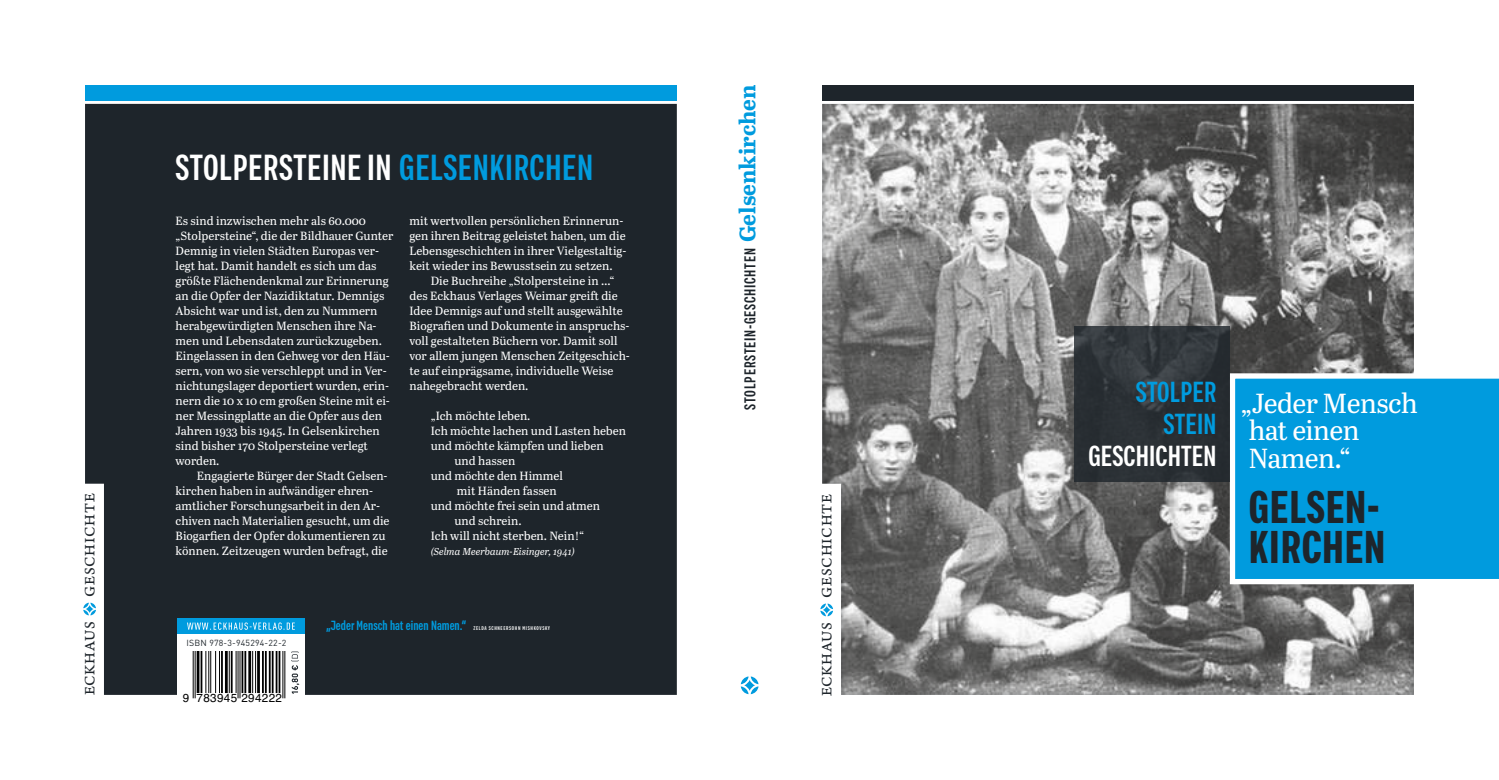
<style>
.page{position:relative;width:1499px;height:780px;background:#fff}
.page>*{position:absolute;margin:0;border:0;box-sizing:border-box;transform-origin:0 0}
.t1{font:900 47.5px/40px "Vito Compressed";letter-spacing:.015em;color:#1e252b}
.t2{font:700 37.5px "Vito Compressed";letter-spacing:.015em;color:#fff}
.t3{font:700 30px/31.9px "Vito Compressed";letter-spacing:.005em;color:#009bde;text-align:right}
.t4{font:700 30px "Vito Compressed";letter-spacing:.005em;color:#fff}
.t5{font:27.5px/27.5px "Abril Text";letter-spacing:-.02em;color:#fff}
.t6{font:700 16.25px "Vito Compressed";letter-spacing:.045em;color:#1e252b}
.t7{font:15px "Arno Pro Caption";letter-spacing:.05em;color:#1e252b}
.t8{font:700 13.75px "Vito Compressed";letter-spacing:.005em;color:#009bde}
.t9{font:11.88px/15px "Abril Text";color:#fff}
.t10{font:11.75px "Helvetica";letter-spacing:.025em;color:#000}
.t11{font:italic 10px "Abril Text";color:#fff}
.t12{font:8.75px "DIN";letter-spacing:.02em;color:#1e252b}
.t13{font:700 5.62px "Vito Compressed";letter-spacing:.115em;color:#fff}
.s1{color:#009bde}
.s2{font-family:"Abril Text";font-size:22.5px;color:#009bde}
</style>
<div class="page">
<div style="left:85px;top:104px;width:592px;height:590px;background:#1e252b"></div>
<div style="left:820px;top:103px;width:595px;height:592px;background:#1e252b;opacity:.45"></div>
<div style="left:822px;top:85px;width:592px;height:15px;background:#1e252b"></div>
<div style="left:85px;top:85px;width:592px;height:15px;background:#009bde"></div>
<svg style="left:1230px;top:373px;width:269px;height:211px;background:#11a1e0"></svg>
<svg style="left:741px;top:676px;width:17px;height:18px"></svg>
<svg style="left:820px;top:603px;width:13px;height:13px"></svg>
<svg style="left:83px;top:602px;width:13px;height:13px"></svg>
<svg style="left:1074px;top:326px;width:156px;height:156px;background:#2d3237"></svg>
<div style="left:177px;top:633px;width:128px;height:101px;background:#fff"></div>
<div style="left:177px;top:617px;width:128px;height:16px;background:#009bde"></div>
<hr style="left:193px;top:651px;width:1px;height:47px;background:#000">
<hr style="left:195px;top:651px;width:1px;height:47px;background:#000">
<hr style="left:197px;top:651px;width:2px;height:42px;background:#000">
<hr style="left:201px;top:651px;width:1px;height:42px;background:#000">
<hr style="left:205px;top:651px;width:1px;height:42px;background:#000">
<hr style="left:208px;top:651px;width:1px;height:42px;background:#000">
<hr style="left:210px;top:651px;width:1px;height:42px;background:#000">
<hr style="left:215px;top:651px;width:1px;height:42px;background:#000">
<hr style="left:219px;top:651px;width:1px;height:42px;background:#000">
<hr style="left:221px;top:651px;width:2px;height:42px;background:#000">
<hr style="left:225px;top:651px;width:3px;height:42px;background:#000">
<hr style="left:229px;top:651px;width:1px;height:42px;background:#000">
<hr style="left:231px;top:651px;width:2px;height:42px;background:#000">
<hr style="left:236px;top:651px;width:1px;height:42px;background:#000">
<hr style="left:238px;top:651px;width:1px;height:47px;background:#000">
<hr style="left:240px;top:651px;width:1px;height:47px;background:#000">
<hr style="left:242px;top:651px;width:1px;height:42px;background:#000">
<hr style="left:244px;top:651px;width:2px;height:42px;background:#000">
<hr style="left:248px;top:651px;width:3px;height:42px;background:#000">
<hr style="left:252px;top:651px;width:1px;height:42px;background:#000">
<hr style="left:255px;top:651px;width:1px;height:42px;background:#000">
<hr style="left:257px;top:651px;width:3px;height:42px;background:#000">
<hr style="left:262px;top:651px;width:2px;height:42px;background:#000">
<hr style="left:265px;top:651px;width:2px;height:42px;background:#000">
<hr style="left:269px;top:651px;width:2px;height:42px;background:#000">
<hr style="left:272px;top:651px;width:2px;height:42px;background:#000">
<hr style="left:276px;top:651px;width:1px;height:42px;background:#000">
<hr style="left:279px;top:651px;width:1px;height:42px;background:#000">
<hr style="left:282px;top:651px;width:1px;height:47px;background:#000">
<hr style="left:284px;top:651px;width:1px;height:47px;background:#000">
<svg style="left:187px;top:622px;width:108px;height:7px"></svg>
<svg style="left:291px;top:651px;width:8px;height:42px"></svg>
<p class="t7" style="left:81px;top:596px;width:105px;rotate:-90deg">GESCHICHTE</p>
<p class="t7" style="left:81px;top:695px;width:75px;rotate:-90deg">ECKHAUS</p>
<h2 class="t2" style="left:176px;top:147px;width:419px">STOLPERSTEINE IN <span class="s1">GELSENKIRCHEN</span></h2>
<p class="t9" style="left:176px;top:213px;width:219px">Es sind inzwischen mehr als 60.000 „Stolpersteine“, die der Bildhauer Gunter Demnig in vielen Städten Europas ver&shy;legt hat. Damit handelt es sich um das größte Flächendenkmal zur Erinnerung an die Opfer der Nazidiktatur. Demnigs Absicht war und ist, den zu Nummern herabgewürdigten Menschen ihre Na&shy;men und Lebensdaten zurückzugeben.<br>Eingelassen in den Gehweg vor den Häu&shy;sern, von wo sie verschleppt und in Ver&shy;nichtungslager deportiert wurden, erin&shy;nern die 10 x 10 cm großen Steine mit ei&shy;ner Messingplatte an die Opfer aus den Jahren 1933 bis 1945. In Gelsenkirchen sind bisher 170 Stolpersteine verlegt worden.</p>
<p class="t9" style="left:176px;top:468px;width:215px;text-indent:21px">Engagierte Bürger der Stadt Gelsen&shy;kirchen haben in aufwändiger ehren&shy;amtlicher Forschungsarbeit in den Ar&shy;chiven nach Materialien gesucht, um die Biogarfien der Opfer dokumentieren zu können. Zeitzeugen wurden befragt, die</p>
<p class="t9" style="left:409px;top:213px;width:219px">mit wertvollen persönlichen Erinnerun&shy;gen ihren Beitrag geleistet haben, um die Lebensgeschichten in ihrer Vielgestaltig&shy;keit wieder ins Bewusstsein zu setzen.</p>
<p class="t9" style="left:409px;top:273px;width:222px;text-indent:21px">Die Buchreihe „Stolpersteine in …“ des Eckhaus Verlages Weimar greift die Idee Demnigs auf und stellt ausgewählte Biografien und Dokumente in anspruchs&shy;voll gestalteten Büchern vor. Damit soll vor allem jungen Menschen Zeitgeschich&shy;te auf einprägsame, individuelle Weise nahegebracht werden.</p>
<p class="t9" style="left:431px;top:408px;width:101px">„Ich möchte leben.</p>
<p class="t9" style="left:431px;top:423px;width:197px">Ich möchte lachen und Lasten heben</p>
<p class="t9" style="left:431px;top:438px;width:174px">und möchte kämpfen und lieben</p>
<p class="t9" style="left:454px;top:453px;width:62px">und hassen</p>
<p class="t9" style="left:431px;top:468px;width:134px">und möchte den Himmel</p>
<p class="t9" style="left:457px;top:483px;width:102px">mit Händen fassen</p>
<p class="t9" style="left:431px;top:498px;width:171px">und möchte frei sein und atmen</p>
<p class="t9" style="left:454px;top:513px;width:69px">und schrein.</p>
<p class="t9" style="left:431px;top:528px;width:155px">Ich will nicht sterben. Nein!“</p>
<p class="t11" style="left:431px;top:544px;width:146px">(Selma Meerbaum-Eisinger, 1941)</p>
<p class="t12" style="left:186px;top:637px;width:102px">ISBN 978-3-945294-22-2</p>
<p class="t10" style="left:183px;top:689px;width:101px">9 783945 294222</p>
<p class="t8" style="left:326px;top:618px;width:142px">„Jeder Mensch hat einen Namen.“</p>
<p class="t13" style="left:473px;top:625px;width:78px">ZELDA SCHNEERSOHN MISHKOVSKY</p>
<h3 class="t6" style="left:741px;top:410px;width:327px;rotate:-90deg">STOLPERSTEIN-GESCHICHTEN <span class="s2">Gelsenkirchen</span></h3>
<p class="t7" style="left:818px;top:597px;width:105px;rotate:-90deg">GESCHICHTE</p>
<p class="t7" style="left:818px;top:696px;width:75px;rotate:-90deg">ECKHAUS</p>
<h3 class="t3" style="left:1136px;top:376px;width:82px">STOLPER<br>STEIN</h3>
<h3 class="t4" style="left:1088px;top:439px;width:129px">GESCHICHTEN</h3>
<h3 class="t5" style="left:1241px;top:388px;width:178px">„Jeder Mensch hat einen<br>Namen.“</h3>
<h1 class="t1" style="left:1249px;top:487px;width:138px">GELSEN-<br>KIRCHEN</h1>
</div>
